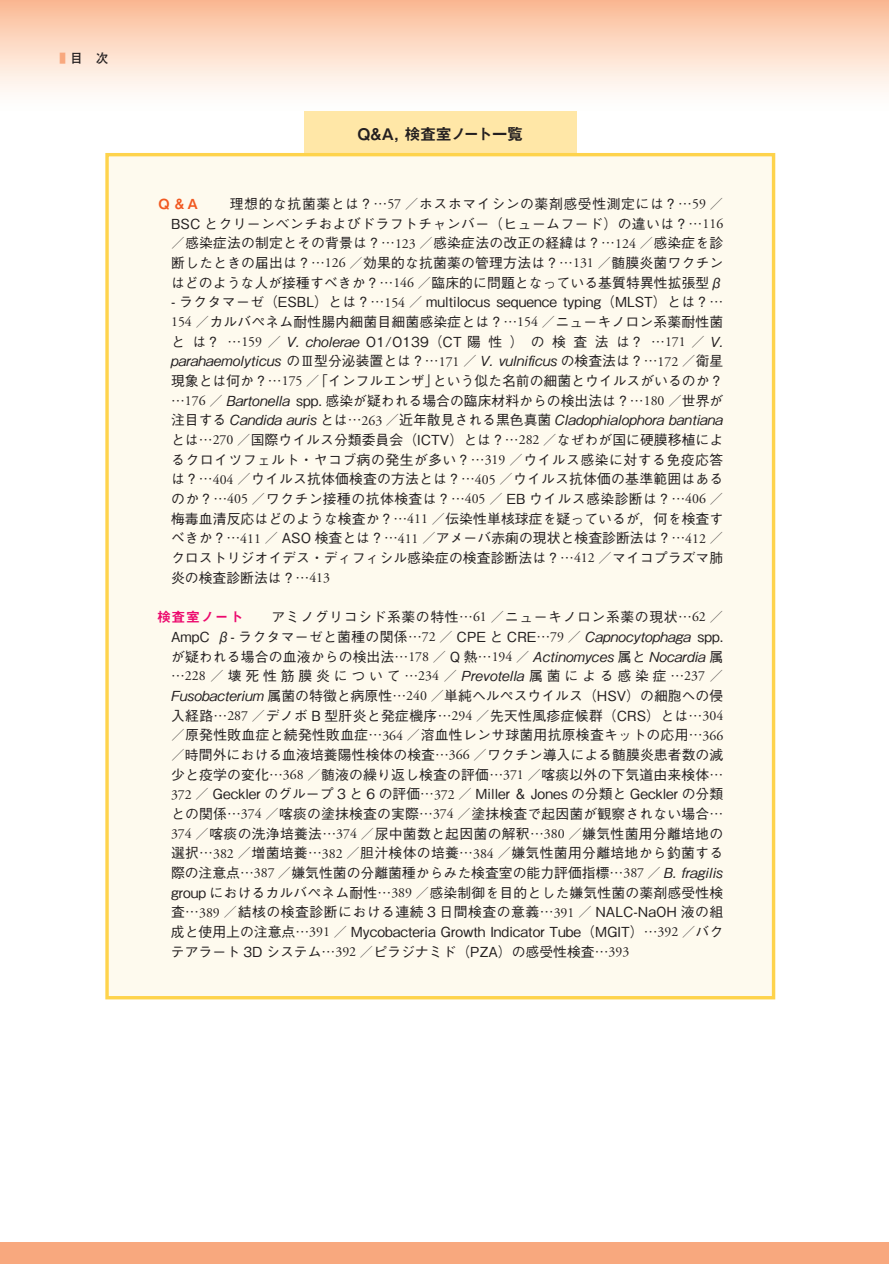
<style>
.page{position:relative;width:889px;height:1264px;background:#fff}
.page>*{position:absolute;margin:0;border:0;box-sizing:border-box;transform-origin:0 0}
.t1{font:15.9px "Midashi Go Pro MB31";letter-spacing:-.055em;color:#231f20}
.t2{font:500 13.8px/19.6px "Gothic BBB Pro";letter-spacing:.005em;color:#231f20;text-align:justify}
.t3{font:700 12.75px "Futo Go B101 Pro";color:#231f20}
.s1{color:#f8a87e}
.s2{font-family:"Midashi Go Pro MB31";font-weight:400;color:#f15921}
.s3{font-family:"Adobe Garamond Pro";font-weight:400}
.s4{font-family:"Midashi Go Pro MB31";font-weight:400;color:#ec096d}
</style>
<div class="page">
<div style="left:0;top:0;width:888px;height:115px;background:linear-gradient(to bottom,#fbbc97,#fff)"></div>
<div style="left:0;top:1242px;width:888px;height:22px;background:#f8a87e"></div>
<div style="left:304px;top:111px;width:272px;height:106px;background:#ffe7a7"></div>
<div style="left:105px;top:153px;width:670px;height:846px;background:#fefaee;border:3px solid #fed34c"></div>
<p class="t3" style="left:60px;top:48px;width:50px"><span class="s1">■</span> 目　次</p>
<p class="t1" style="left:357px;top:121px;width:167px">Q&amp;A，検査室ノート一覧</p>
<p class="t2" style="left:171px;top:192px;width:553px;text-indent:-14px"><span class="s2">Ｑ &amp; A</span> 　　理想的な抗菌薬とは？…<span class="s3">57</span> ／ホスホマイシンの薬剤感受性測定には？…<span class="s3">59</span> ／BSC とクリーンベンチおよびドラフトチャンバー（ヒュームフード）の違いは？…<span class="s3">116</span>／感染症法の制定とその背景は？…<span class="s3">123</span> ／感染症法の改正の経緯は？…<span class="s3">124</span> ／感染症を診断したときの届出は？…<span class="s3">126</span> ／効果的な抗菌薬の管理方法は？…<span class="s3">131</span> ／髄膜炎菌ワクチンはどのような人が接種すべきか？…<span class="s3">146</span> ／臨床的に問題となっている基質特異性拡張型β</p>
<p class="t2" style="left:171px;top:291px;width:553px">- ラクタマーゼ（ESBL）とは？…<span class="s3">154</span> ／ multilocus sequence typing（MLST）とは？… <span class="s3">154</span> ／カルバペネム耐性腸内細菌目細菌感染症とは？…<span class="s3">154</span> ／ニューキノロン系薬耐性菌とは？ …<span class="s3">159</span> ／ V. cholerae O1/O139（CT 陽性）の検査法は？ …<span class="s3">171</span> ／ V. parahaemolyticus のⅢ型分泌装置とは？…<span class="s3">171</span> ／ V. vulnificus の検査法は？…<span class="s3">172</span> ／衛星現象とは何か？…<span class="s3">175</span> ／「インフルエンザ」という似た名前の細菌とウイルスがいるのか？…<span class="s3">176</span> ／ Bartonella spp. 感染が疑われる場合の臨床材料からの検出法は？…<span class="s3">180</span> ／世界が注目する Candida auris とは…<span class="s3">263</span> ／近年散見される黒色真菌 Cladophialophora bantianaとは…<span class="s3">270</span> ／国際ウイルス分類委員会（ICTV）とは？…<span class="s3">282</span> ／なぜわが国に硬膜移植によるクロイツフェルト・ヤコブ病の発生が多い？…<span class="s3">319</span> ／ウイルス感染に対する免疫応答は？…<span class="s3">404</span> ／ウイルス抗体価検査の方法とは？…<span class="s3">405</span> ／ウイルス抗体価の基準範囲はあるのか？…<span class="s3">405</span> ／ワクチン接種の抗体検査は？…<span class="s3">405</span> ／ EB ウイルス感染診断は？…<span class="s3">406</span> ／梅毒血清反応はどのような検査か？…<span class="s3">411</span> ／伝染性単核球症を疑っているが，何を検査すべきか？…<span class="s3">411</span> ／ ASO 検査とは？…<span class="s3">411</span> ／アメーバ赤痢の現状と検査診断法は？…<span class="s3">412</span> ／クロストリジオイデス・ディフィシル感染症の検査診断法は？…<span class="s3">412</span> ／マイコプラズマ肺炎の検査診断法は？…<span class="s3">413</span></p>
<p class="t2" style="left:171px;top:605px;width:553px;text-indent:-14px"><span class="s4">検査室ノート</span>　　アミノグリコシド系薬の特性…<span class="s3">61</span> ／ニューキノロン系薬の現状…<span class="s3">62</span> ／AmpC β- ラクタマーゼと菌種の関係…<span class="s3">72</span> ／ CPE と CRE…<span class="s3">79</span> ／ Capnocytophaga spp.が疑われる場合の血液からの検出法…<span class="s3">178</span> ／ Q 熱…<span class="s3">194</span> ／ Actinomyces 属と Nocardia 属…<span class="s3">228</span>／壊死性筋膜炎について…<span class="s3">234</span>／Prevotella属菌による感染症…<span class="s3">237</span>／Fusobacterium 属菌の特徴と病原性…<span class="s3">240</span> ／単純ヘルペスウイルス（HSV）の細胞への侵入経路…<span class="s3">287</span> ／デノボ B 型肝炎と発症機序…<span class="s3">294</span> ／先天性風疹症候群（CRS）とは…<span class="s3">304</span>／原発性敗血症と続発性敗血症…<span class="s3">364</span> ／溶血性レンサ球菌用抗原検査キットの応用…<span class="s3">366</span>／時間外における血液培養陽性検体の検査…<span class="s3">366</span> ／ワクチン導入による髄膜炎患者数の減少と疫学の変化…<span class="s3">368</span> ／髄液の繰り返し検査の評価…<span class="s3">371</span> ／喀痰以外の下気道由来検体… <span class="s3">372</span> ／ Geckler のグループ 3 と 6 の評価…<span class="s3">372</span> ／ Miller &amp; Jones の分類と Geckler の分類との関係…<span class="s3">374</span> ／喀痰の塗抹検査の実際…<span class="s3">374</span> ／塗抹検査で起因菌が観察されない場合… <span class="s3">374</span> ／喀痰の洗浄培養法…<span class="s3">374</span> ／尿中菌数と起因菌の解釈…<span class="s3">380</span> ／嫌気性菌用分離培地の選択…<span class="s3">382</span> ／増菌培養…<span class="s3">382</span> ／胆汁検体の培養…<span class="s3">384</span> ／嫌気性菌用分離培地から釣菌する際の注意点…<span class="s3">387</span> ／嫌気性菌の分離菌種からみた検査室の能力評価指標…<span class="s3">387</span> ／ B. fragilis group におけるカルバペネム耐性…<span class="s3">389</span> ／感染制御を目的とした嫌気性菌の薬剤感受性検査…<span class="s3">389</span> ／結核の検査診断における連続 3 日間検査の意義…<span class="s3">391</span> ／ NALC-NaOH 液の組成と使用上の注意点…<span class="s3">391</span> ／ Mycobacteria Growth Indicator Tube（MGIT）…<span class="s3">392</span> ／バクテアラート 3D システム…<span class="s3">392</span> ／ピラジナミド（PZA）の感受性検査…<span class="s3">393</span></p>
</div>
